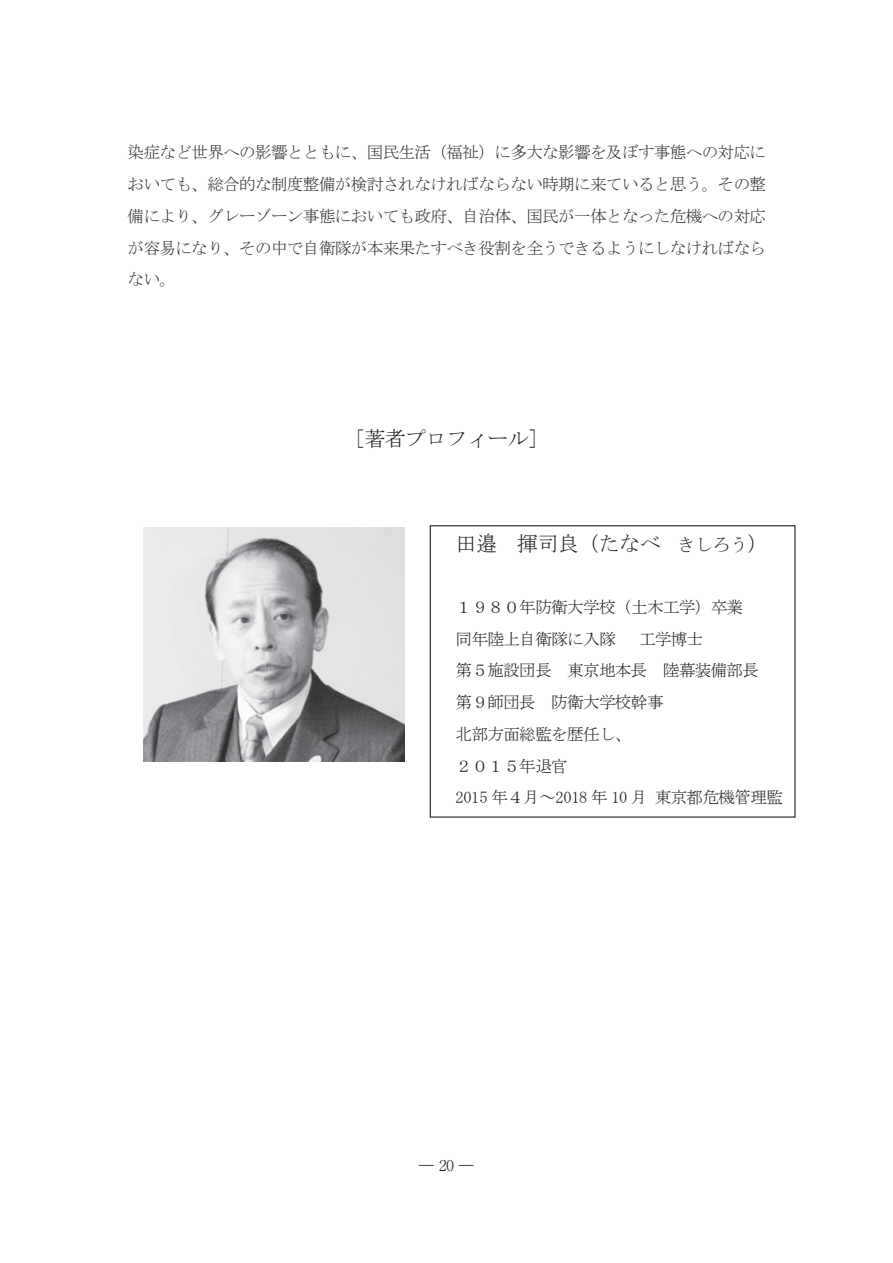
<style>
.page{position:relative;width:893px;height:1263px;background:#fff}
.page>*{position:absolute;margin:0;border:0;box-sizing:border-box;transform-origin:0 0}
.t1{font:20.85px "MS Mincho";letter-spacing:-.015em;color:#231f20}
.t2{font:16.5px/31.8px "MS Mincho";letter-spacing:-.045em;color:#312f30;text-align:justify}
.t3{font:16.5px/31.8px "MS Mincho";letter-spacing:-.045em;color:#231f20}
.t4{font:300 14.85px "Ryumin Pr 6";color:#231f20}
.s1{font-size:18px}
</style>
<div class="page">
<img style="left:144px;top:528px;width:261px;height:234px">
<div style="left:430px;top:525px;width:365px;height:293px;border:1px solid #231f20"></div>
<p class="t2" style="left:127px;top:136px;width:640px">染症など世界への影響とともに、国民生活（福祉）に多大な影響を及ぼす事態への対応においても、総合的な制度整備が検討されなければならない時期に来ていると思う。その整備により、グレーゾーン事態においても政府、自治体、国民が一体となった危機への対応が容易になり、その中で自衛隊が本来果たすべき役割を全うできるようにしなければならない。</p>
<p class="t1" style="left:354px;top:428px;width:186px">[著者プロフィール]</p>
<p class="t1" style="left:455px;top:533px;width:314px">田邉 揮司良（たなべ <span class="s1">きしろう</span>）</p>
<p class="t3" style="left:455px;top:590px;width:289px">１９８０年防衛大学校（土木工学）卒業同年陸上自衛隊に入隊</p>
<p class="t3" style="left:455px;top:623px;width:329px;text-indent:184px">工学博士<br>第５施設団長 東京地本長 陸幕装備部長<br>第９師団長 防衛大学校幹事<br>北部方面総監を歴任し、<br>２０１５年退官<br>2015 年４月～2018 年 10 月 東京都危機管理監</p>
<p class="t4" style="left:419px;top:1153px;width:56px">― 20 ―</p>
</div>
